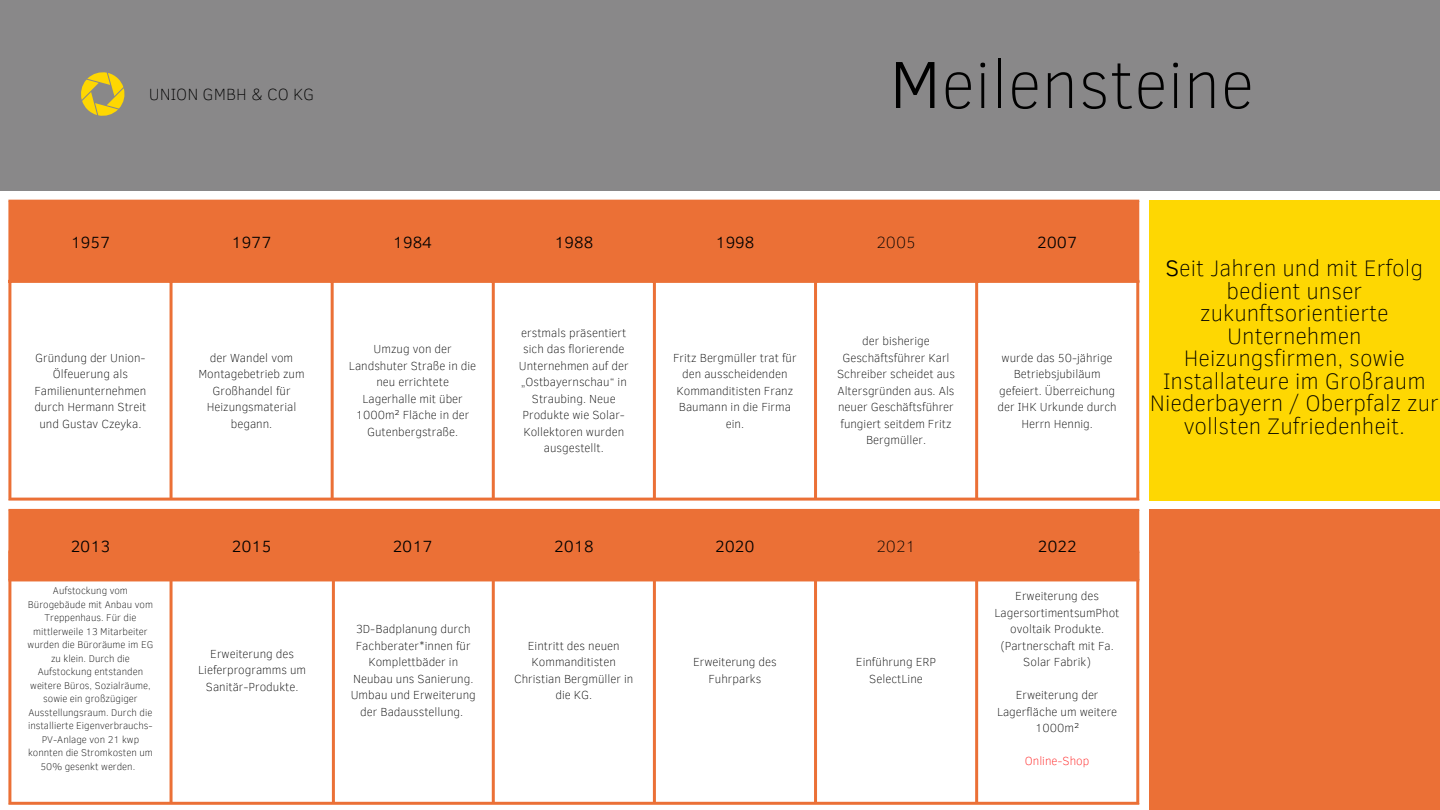
<style>
.page{position:relative;width:1440px;height:810px;background:#fff}
.page>*{position:absolute;margin:0;border:0;box-sizing:border-box;transform-origin:0 0}
.t1{font:100 68px "Clear Sans";color:#000}
.t2{font:100 23px/22.5px "Clear Sans";color:#000;text-align:center}
.t3{font:300 16.6px "Clear Sans";color:#000}
.t4{font:100 16.6px "Clear Sans";color:#000}
.t5{font:100 12px/16.5px "Clear Sans";color:#000;text-align:center}
.t6{font:100 12px "Clear Sans";color:#ff1616}
.t7{font:100 10px/13.5px "Clear Sans";color:#000;text-align:center}
.s1{font-weight:300}
</style>
<div class="page">
<div style="left:0;top:0;width:1440px;height:191px;background:#898889"></div>
<div style="left:1149px;top:509px;width:291px;height:301px;background:#eb7036"></div>
<div style="left:1149px;top:200px;width:291px;height:300px;background:#fed702"></div>
<svg style="left:81px;top:72px;width:43px;height:44px"></svg>
<div style="left:11px;top:203px;width:1125px;height:77px;background:#eb7036"></div>
<hr style="left:8px;top:203px;width:3px;height:295px;background:#eb7036">
<hr style="left:170px;top:203px;width:3px;height:295px;background:#eb7036">
<hr style="left:331px;top:203px;width:3px;height:295px;background:#eb7036">
<hr style="left:492px;top:203px;width:3px;height:295px;background:#eb7036">
<hr style="left:653px;top:203px;width:3px;height:295px;background:#eb7036">
<hr style="left:814px;top:203px;width:3px;height:295px;background:#eb7036">
<hr style="left:975px;top:203px;width:3px;height:295px;background:#eb7036">
<hr style="left:1136px;top:203px;width:3px;height:295px;background:#eb7036">
<hr style="left:8px;top:200px;width:1131px;height:3px;background:#eb7036">
<hr style="left:8px;top:280px;width:1131px;height:3px;background:#eb7036">
<hr style="left:8px;top:498px;width:1131px;height:3px;background:#eb7036">
<hr style="left:8px;top:554px;width:3px;height:248px;background:#eb7036">
<hr style="left:170px;top:554px;width:3px;height:248px;background:#eb7036">
<hr style="left:332px;top:554px;width:3px;height:248px;background:#eb7036">
<hr style="left:492px;top:554px;width:3px;height:248px;background:#eb7036">
<hr style="left:653px;top:554px;width:3px;height:248px;background:#eb7036">
<hr style="left:814px;top:554px;width:3px;height:248px;background:#eb7036">
<hr style="left:975px;top:554px;width:3px;height:248px;background:#eb7036">
<hr style="left:1136px;top:554px;width:3px;height:248px;background:#eb7036">
<hr style="left:8px;top:802px;width:1131px;height:3px;background:#eb7036">
<div style="left:11px;top:512px;width:1125px;height:66px;background:#eb7036"></div>
<hr style="left:8px;top:512px;width:3px;height:66px;background:#eb7036">
<hr style="left:170px;top:512px;width:3px;height:66px;background:#eb7036">
<hr style="left:331px;top:512px;width:3px;height:66px;background:#eb7036">
<hr style="left:492px;top:512px;width:3px;height:66px;background:#eb7036">
<hr style="left:653px;top:512px;width:3px;height:66px;background:#eb7036">
<hr style="left:814px;top:512px;width:3px;height:66px;background:#eb7036">
<hr style="left:975px;top:512px;width:3px;height:66px;background:#eb7036">
<hr style="left:1136px;top:512px;width:3px;height:66px;background:#eb7036">
<hr style="left:8px;top:509px;width:1131px;height:3px;background:#eb7036">
<hr style="left:8px;top:578px;width:1131px;height:3px;background:#eb7036">
<h3 class="t4" style="left:149px;top:82px;width:167px">UNION GMBH &amp; CO KG</h3>
<h1 class="t1" style="left:889px;top:35px;width:366px"><span class="s1">M</span>eilensteine</h1>
<h3 class="t3" style="left:71px;top:230px;width:41px">1957</h3>
<h3 class="t3" style="left:232px;top:230px;width:42px">1977</h3>
<h3 class="t3" style="left:393px;top:230px;width:41px">1984</h3>
<h3 class="t3" style="left:554px;top:230px;width:40px">1988</h3>
<h3 class="t3" style="left:716px;top:230px;width:40px">1998</h3>
<h3 class="t4" style="left:876px;top:230px;width:41px">2005</h3>
<h3 class="t3" style="left:1037px;top:230px;width:42px">2007</h3>
<p class="t5" style="left:34px;top:349px;width:114px">Gründung der Union-<br>Ölfeuerung als<br>Familienunternehmen durch Hermann Streit und Gustav Czeyka.</p>
<p class="t5" style="left:198px;top:349px;width:108px">der Wandel vom<br>Montagebetrieb zum<br>Großhandel für<br>Heizungsmaterial begann.</p>
<p class="t5" style="left:349px;top:340px;width:129px">Umzug von der<br>Landshuter Straße in die neu errichtete<br>Lagerhalle mit über<br>1000m² Fläche in der<br>Gutenbergstraße.</p>
<p class="t5" style="left:519px;top:324px;width:111px">erstmals präsentiert sich das florierende<br>Unternehmen auf der „Ostbayernschau“ in<br>Straubing. Neue<br>Produkte wie Solar-<br>Kollektoren wurden ausgestellt.</p>
<p class="t5" style="left:673px;top:349px;width:125px">Fritz Bergmüller trat für den ausscheidenden<br>Kommanditisten Franz<br>Baumann in die Firma ein.</p>
<p class="t5" style="left:837px;top:332px;width:119px">der bisherige<br>Geschäftsführer Karl<br>Schreiber scheidet aus<br>Altersgründen aus. Als neuer Geschäftsführer fungiert seitdem Fritz<br>Bergmüller.</p>
<p class="t5" style="left:998px;top:349px;width:121px">wurde das 50-jährige<br>Betriebsjubiläum gefeiert. Überreichung der IHK Urkunde durch<br>Herrn Hennig.</p>
<h2 class="t2" style="left:1150px;top:256px;width:291px"><span class="s1">S</span>eit Jahren und mit Erfolg bedient unser zukunftsorientierte<br>Unternehmen<br>Heizungsfirmen, sowie<br>Installateure im Großraum<br>Niederbayern / Oberpfalz zur vollsten Zufriedenheit.</h2>
<h3 class="t3" style="left:71px;top:534px;width:41px">2013</h3>
<h3 class="t3" style="left:232px;top:534px;width:41px">2015</h3>
<h3 class="t3" style="left:393px;top:534px;width:42px">2017</h3>
<h3 class="t3" style="left:554px;top:534px;width:41px">2018</h3>
<h3 class="t3" style="left:715px;top:534px;width:41px">2020</h3>
<h3 class="t4" style="left:876px;top:534px;width:41px">2021</h3>
<h3 class="t3" style="left:1038px;top:534px;width:40px">2022</h3>
<p class="t7" style="left:28px;top:583px;width:127px">Aufstockung vom<br>Bürogebäude mit Anbau vom<br>Treppenhaus. Für die mittlerweile 13 Mitarbeiter wurden die Büroräume im EG zu klein. Durch die<br>Aufstockung entstanden weitere Büros, Sozialräume, sowie ein großzügiger<br>Ausstellungsraum. Durch die installierte Eigenverbrauchs-<br>PV-Anlage von 21 kwp konnten die Stromkosten um<br>50% gesenkt werden.</p>
<p class="t5" style="left:198px;top:645px;width:109px">Erweiterung des<br>Lieferprogramms um<br>Sanitär-Produkte.</p>
<p class="t5" style="left:351px;top:620px;width:127px">3D-Badplanung durch<br>Fachberater*innen für<br>Komplettbäder in<br>Neubau uns Sanierung.<br>Umbau und Erweiterung der Badausstellung.</p>
<p class="t5" style="left:514px;top:636px;width:121px">Eintritt des neuen<br>Kommanditisten<br>Christian Bergmüller in die KG.</p>
<p class="t5" style="left:693px;top:653px;width:85px">Erweiterung des<br>Fuhrparks</p>
<p class="t5" style="left:856px;top:653px;width:82px">Einführung ERP<br>SelectLine</p>
<p class="t5" style="left:995px;top:587px;width:126px">Erweiterung des<br>LagersortimentsumPhot ovoltaik Produkte. (Partnerschaft mit Fa.<br>Solar Fabrik)</p>
<p class="t5" style="left:997px;top:686px;width:122px">Erweiterung der<br>Lagerfläche um weitere<br>1000m²</p>
<p class="t6" style="left:1025px;top:752px;width:66px">Online-Shop</p>
</div>
